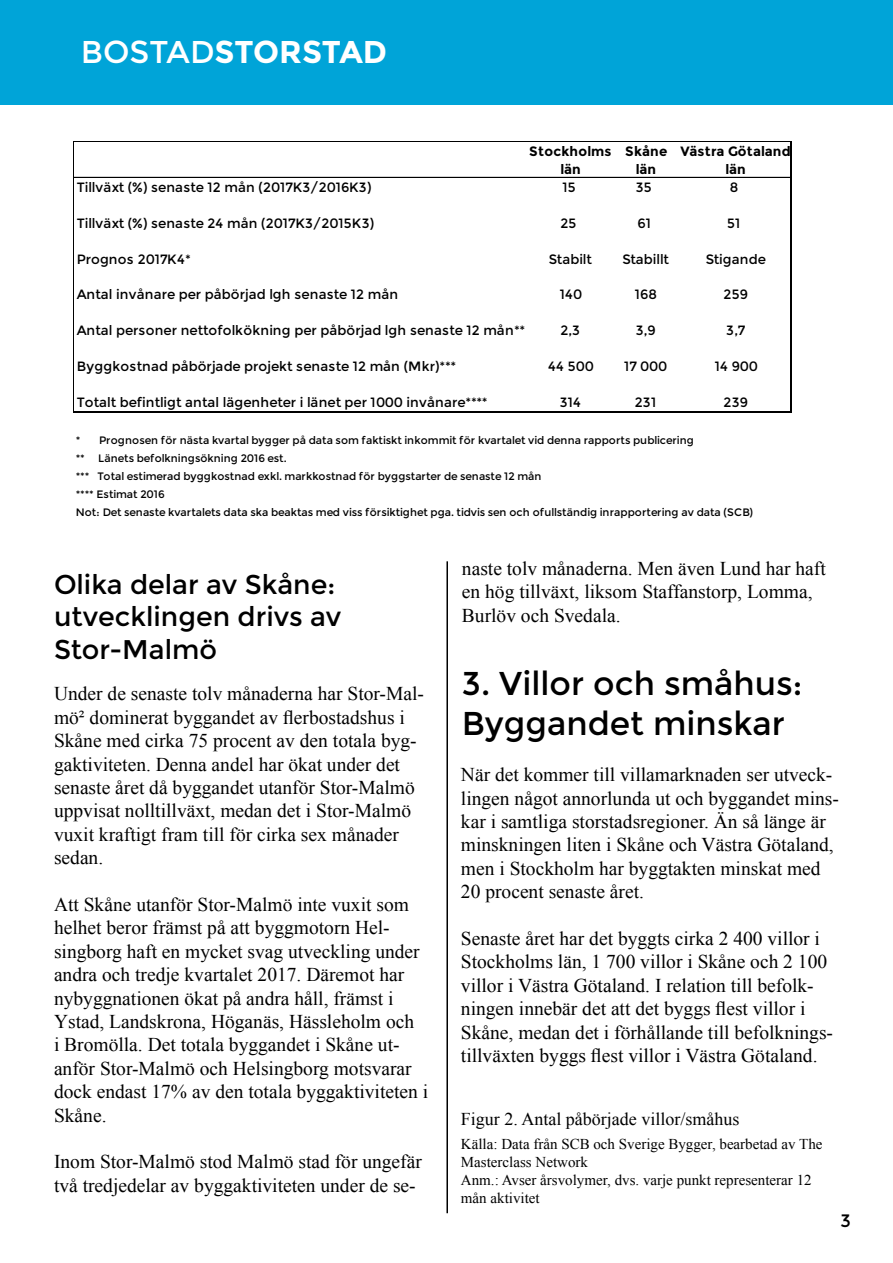
<style>
.page{position:relative;width:893px;height:1263px;background:#fff}
.page>*{position:absolute;margin:0;border:0;box-sizing:border-box;transform-origin:0 0}
.t1{font:33px/39.6px "Montserrat";color:#000}
.t2{font:700 31.5px "Montserrat";letter-spacing:-.005em;color:#fff}
.t3{font:27px/32.4px "Montserrat";color:#000}
.t4{font:19.5px/23.4px "Times New Roman";color:#000}
.t5{font:18px "Times New Roman";color:#000}
.t6{font:18px "Montserrat";color:#000}
.t7{font:15px/18px "Times New Roman";color:#000}
.t8{font:13.5px "Montserrat";letter-spacing:.015em;color:#000}
.t9{font:13.5px "Montserrat";letter-spacing:-.005em;color:#000}
.t10{font:700 13.5px/18px "Montserrat";letter-spacing:.005em;color:#000}
.t11{font:10.8px/18px "Montserrat";color:#000}
.s1{font-weight:400}
</style>
<div class="page">
<div style="left:0;top:0;width:893px;height:105px;background:#00a4d8"></div>
<hr style="left:446px;top:561px;width:2px;height:652px;background:#000">
<hr style="left:73px;top:141px;width:1px;height:272px;background:#000">
<hr style="left:790px;top:142px;width:2px;height:271px;background:#000">
<hr style="left:74px;top:141px;width:718px;height:1px;background:#000">
<hr style="left:74px;top:177px;width:716px;height:1px;background:#000">
<hr style="left:74px;top:411px;width:718px;height:2px;background:#000">
<h2 class="t2" style="left:81px;top:34px;width:308px"><span class="s1">BOSTAD</span>STORSTAD</h2>
<p class="t10" style="left:561px;top:142px;width:232px;text-indent:-31px">Stockholms Skåne Västra Götaland län</p>
<p class="t10" style="left:636px;top:160px;width:22px">län</p>
<p class="t10" style="left:725px;top:160px;width:22px">län</p>
<p class="t8" style="left:77px;top:179px;width:296px">Tillväxt (%) senaste 12 mån (2017K3/2016K3)</p>
<p class="t8" style="left:562px;top:179px;width:15px">15</p>
<p class="t8" style="left:636px;top:179px;width:17px">35</p>
<p class="t8" style="left:730px;top:179px;width:10px">8</p>
<p class="t8" style="left:77px;top:215px;width:299px">Tillväxt (%) senaste 24 mån (2017K3/2015K3)</p>
<p class="t8" style="left:561px;top:215px;width:17px">25</p>
<p class="t8" style="left:638px;top:215px;width:15px">61</p>
<p class="t8" style="left:727px;top:215px;width:15px">51</p>
<p class="t8" style="left:77px;top:251px;width:116px">Prognos 2017K4*</p>
<p class="t9" style="left:549px;top:251px;width:45px">Stabilt</p>
<p class="t9" style="left:622px;top:251px;width:48px">Stabillt</p>
<p class="t9" style="left:706px;top:251px;width:62px">Stigande</p>
<p class="t8" style="left:77px;top:287px;width:323px">Antal invånare per påbörjad lgh senaste 12 mån</p>
<p class="t8" style="left:560px;top:287px;width:24px">140</p>
<p class="t8" style="left:635px;top:287px;width:23px">168</p>
<p class="t8" style="left:724px;top:287px;width:26px">259</p>
<p class="t8" style="left:77px;top:323px;width:450px">Antal personer nettofolkökning per påbörjad lgh senaste 12 mån**</p>
<p class="t8" style="left:561px;top:323px;width:21px">2,3</p>
<p class="t8" style="left:636px;top:323px;width:21px">3,9</p>
<p class="t8" style="left:726px;top:323px;width:21px">3,7</p>
<p class="t8" style="left:77px;top:359px;width:381px">Byggkostnad påbörjade projekt senaste 12 mån (Mkr)***</p>
<p class="t8" style="left:548px;top:359px;width:47px">44 500</p>
<p class="t8" style="left:624px;top:359px;width:45px">17 000</p>
<p class="t8" style="left:715px;top:359px;width:45px">14 900</p>
<p class="t9" style="left:77px;top:395px;width:412px">Totalt befintligt antal lägenheter i länet per 1000 invånare****</p>
<p class="t8" style="left:560px;top:395px;width:23px">314</p>
<p class="t8" style="left:635px;top:395px;width:23px">231</p>
<p class="t8" style="left:724px;top:395px;width:26px">239</p>
<p class="t11" style="left:76px;top:431px;width:679px">* Prognosen för nästa kvartal bygger på data som faktiskt inkommit för kvartalet vid denna rapports publicering<br>** Länets befolkningsökning 2016 est.<br>*** Total estimerad byggkostnad exkl. markkostnad för byggstarter de senaste 12 mån<br>**** Estimat 2016<br>Not: Det senaste kvartalets data ska beaktas med viss försiktighet pga. tidvis sen och ofullständig inrapportering av data (SCB)</p>
<h3 class="t3" style="left:54px;top:568px;width:289px">Olika delar av Skåne: utvecklingen drivs av<br>Stor-Malmö</h3>
<p class="t4" style="left:54px;top:682px;width:371px">Under de senaste tolv månaderna har Stor-Mal&shy;mö² dominerat byggandet av flerbostadshus i Skåne med cirka 75 procent av den totala byg&shy;gaktiviteten. Denna andel har ökat under det senaste året då byggandet utanför Stor-Malmö uppvisat nolltillväxt, medan det i Stor-Malmö vuxit kraftigt fram till för cirka sex månader sedan.</p>
<p class="t4" style="left:54px;top:892px;width:376px">Att Skåne utanför Stor-Malmö inte vuxit som helhet beror främst på att byggmotorn Hel&shy;singborg haft en mycket svag utveckling under andra och tredje kvartalet 2017. Däremot har nybyggnationen ökat på andra håll, främst i Ystad, Landskrona, Höganäs, Hässleholm och<br>i Bromölla. Det totala byggandet i Skåne ut&shy;anför Stor-Malmö och Helsingborg motsvarar dock endast 17% av den totala byggaktiviteten i Skåne.</p>
<p class="t4" style="left:54px;top:1150px;width:369px">Inom Stor-Malmö stod Malmö stad för ungefär två tredjedelar av byggaktiviteten under de se-</p>
<p class="t4" style="left:462px;top:556px;width:365px">naste tolv månaderna. Men även Lund har haft en hög tillväxt, liksom Staffanstorp, Lomma,<br>Burlöv och Svedala.</p>
<h1 class="t1" style="left:462px;top:664px;width:342px">3. Villor och småhus:<br>Byggandet minskar</h1>
<p class="t4" style="left:461px;top:762px;width:380px">När det kommer till villamarknaden ser utveck&shy;lingen något annorlunda ut och byggandet mins&shy;kar i samtliga storstadsregioner. Än så länge är minskningen liten i Skåne och Västra Götaland, men i Stockholm har byggtakten minskat med 20 procent senaste året.</p>
<p class="t4" style="left:461px;top:926px;width:374px">Senaste året har det byggts cirka 2 400 villor i Stockholms län, 1 700 villor i Skåne och 2 100 villor i Västra Götaland. I relation till befolk&shy;ningen innebär det att det byggs flest villor i Skåne, medan det i förhållande till befolknings&shy;tillväxten byggs flest villor i Västra Götaland.</p>
<p class="t5" style="left:461px;top:1107px;width:280px">Figur 2. Antal påbörjade villor/småhus</p>
<p class="t7" style="left:461px;top:1135px;width:363px">Källa: Data från SCB och Sverige Bygger, bearbetad av The Masterclass Network<br>Anm.: Avser årsvolymer, dvs. varje punkt representerar 12 mån aktivitet</p>
<p class="t6" style="left:841px;top:1210px;width:12px">3</p>
</div>
